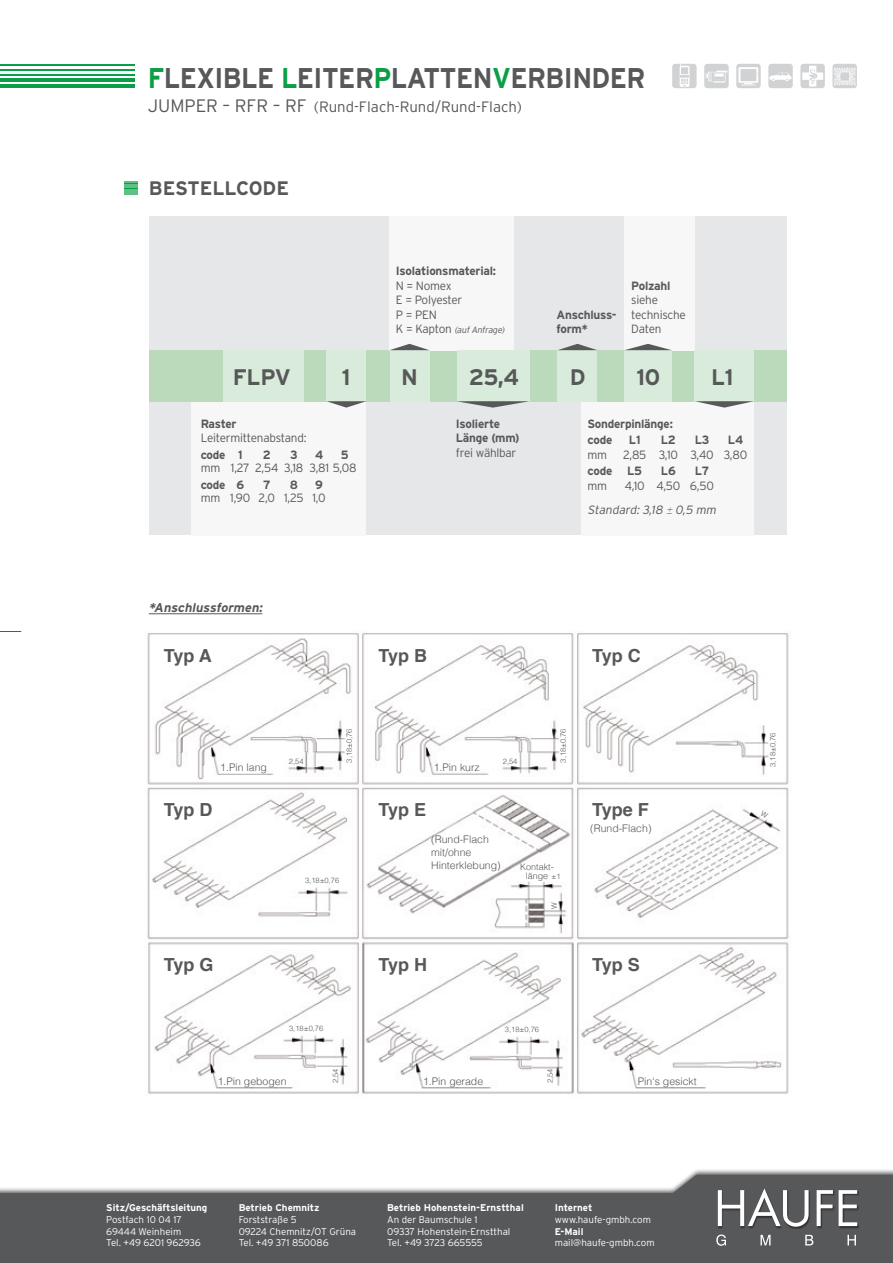
<style>
.page{position:relative;width:893px;height:1263px;background:#fff}
.page>*{position:absolute;margin:0;border:0;box-sizing:border-box;transform-origin:0 0}
.t1{font:700 28.5px "Interstate";letter-spacing:-.02em;color:#57585a;scale:.93 1}
.t2{font:700 22.5px "Interstate";letter-spacing:-.02em;color:#57585a}
.t3{font:700 19.5px "Interstate";color:#57585a}
.t4{font:700 18px "Helvetica";color:#57585a}
.t5{font:300 15px "Interstate";color:#57585a}
.t6{font:italic 700 12.75px "Interstate";color:#57585a}
.t7{font:300 12px/14.4px "Interstate";letter-spacing:-.02em;color:#57585a}
.t8{font:700 12px/14.4px "Interstate";letter-spacing:-.02em;color:#57585a}
.t9{font:italic 300 12px/24px "Interstate";color:#57585a}
.t10{font:300 10.5px/12.6px "Helvetica";color:#57585a}
.t11{font:300 9.75px/11.7px "Interstate";color:#fff}
.t12{font:700 9.75px "Interstate";color:#fff}
.t13{font:italic 300 9px "Interstate";color:#57585a}
.t14{font:300 9px/9px "Helvetica";color:#57585a;text-align:center}
.t15{font:300 7.5px "Helvetica";color:#57585a}
.s1{color:#0a9f46}
.s2{font-size:18px}
.s3{font-style:normal;font-size:12px}
.s4{font-style:normal}
.s5{font-family:"Zurich BT"}
</style>
<div class="page">
<svg style="left:0;top:631px;width:21px;height:1px"></svg>
<div style="left:0;top:1168px;width:893px;height:95px;background:#231f20;opacity:.7"></div>
<svg style="left:0;top:1175px;width:893px;height:88px;background:#707173"></svg>
<hr style="left:0;top:85px;width:134px;height:3px;background:#0a9f46">
<hr style="left:0;top:78px;width:134px;height:3px;background:#0a9f46">
<hr style="left:0;top:74px;width:134px;height:2px;background:#0a9f46">
<hr style="left:0;top:69px;width:134px;height:2px;background:#0a9f46">
<hr style="left:0;top:64px;width:134px;height:2px;background:#0a9f46">
<svg style="left:736px;top:64px;width:25px;height:24px"></svg>
<svg style="left:704px;top:64px;width:25px;height:24px"></svg>
<svg style="left:800px;top:64px;width:25px;height:24px"></svg>
<svg style="left:768px;top:64px;width:25px;height:24px"></svg>
<svg style="left:832px;top:64px;width:25px;height:24px"></svg>
<svg style="left:672px;top:64px;width:25px;height:24px"></svg>
<div style="left:149px;top:216px;width:638px;height:318px;background:#e6e7e9"></div>
<div style="left:191px;top:401px;width:175px;height:134px;background:#f7f7f8"></div>
<div style="left:582px;top:401px;width:172px;height:134px;background:#f7f7f8"></div>
<div style="left:149px;top:350px;width:638px;height:51px;background:#badabb"></div>
<div style="left:224px;top:350px;width:80px;height:51px;background:#d9ebda"></div>
<div style="left:389px;top:216px;width:125px;height:134px;background:#f7f7f8"></div>
<div style="left:624px;top:216px;width:70px;height:134px;background:#f7f7f8"></div>
<div style="left:457px;top:350px;width:73px;height:51px;background:#d9ebda"></div>
<div style="left:695px;top:350px;width:59px;height:51px;background:#d9ebda"></div>
<div style="left:557px;top:350px;width:40px;height:51px;background:#d9ebda"></div>
<div style="left:624px;top:350px;width:48px;height:51px;background:#d9ebda"></div>
<div style="left:326px;top:350px;width:40px;height:51px;background:#d9ebda"></div>
<div style="left:389px;top:350px;width:40px;height:51px;background:#d9ebda"></div>
<svg style="left:125px;top:182px;width:13px;height:13px"></svg>
<hr style="left:149px;top:613px;width:113px;height:1px;background:#57585a">
<img style="left:147px;top:633px;width:642px;height:461px">
<svg style="left:326px;top:401px;width:40px;height:7px"></svg>
<svg style="left:456px;top:401px;width:74px;height:7px"></svg>
<svg style="left:695px;top:401px;width:59px;height:7px"></svg>
<svg style="left:390px;top:344px;width:39px;height:6px"></svg>
<svg style="left:558px;top:344px;width:39px;height:6px"></svg>
<svg style="left:625px;top:344px;width:46px;height:6px"></svg>
<svg style="left:716px;top:1234px;width:140px;height:12px;background:#696a6b"></svg>
<div style="left:718px;top:1189px;width:141px;height:39px;background:#231f20;opacity:.7"></div>
<svg style="left:718px;top:1188px;width:139px;height:39px"></svg>
<svg style="left:760px;top:811px;width:8px;height:7px"></svg>
<h1 class="t1" style="left:148px;top:62px;width:537px"><span class="s1">F</span>lexible <span class="s1">L</span>eiter<span class="s1">P</span>latten<span class="s1">V</span>erbinder</h1>
<h3 class="t5" style="left:148px;top:98px;width:376px"><span class="s2">JUMPER – RFR – RF</span> (Rund-Flach-Rund/Rund-Flach)</h3>
<h3 class="t3" style="left:149px;top:177px;width:52px">BESTELL</h3>
<h3 class="t3" style="left:236px;top:177px;width:40px">CODE</h3>
<p class="t8" style="left:396px;top:264px;width:102px">I solationsmaterial:</p>
<p class="t7" style="left:396px;top:278px;width:68px">N = Nomex<br>E = Polyester<br>P = PEN</p>
<p class="t13" style="left:396px;top:325px;width:112px"><span class="s3">K = K a p t o n</span> (aufAnfrage)</p>
<p class="t8" style="left:557px;top:307px;width:62px">Anschluss&shy;form*</p>
<p class="t8" style="left:631px;top:278px;width:41px">Polzahl</p>
<p class="t7" style="left:631px;top:293px;width:56px">siehe technische<br>Daten</p>
<h2 class="t2" style="left:233px;top:364px;width:60px">FLPV</h2>
<h2 class="t2" style="left:342px;top:364px;width:10px">1</h2>
<h2 class="t2" style="left:401px;top:364px;width:14px">N</h2>
<h2 class="t2" style="left:469px;top:364px;width:52px">25,4</h2>
<h2 class="t2" style="left:570px;top:364px;width:14px">D</h2>
<h2 class="t2" style="left:636px;top:364px;width:25px">10</h2>
<h2 class="t2" style="left:711px;top:364px;width:24px">L1</h2>
<p class="t8" style="left:201px;top:416px;width:37px">Raster</p>
<p class="t7" style="left:201px;top:431px;width:107px">Leitermittenabstand:</p>
<p class="t8" style="left:201px;top:447px;width:43px">code 1</p>
<p class="t8" style="left:263px;top:447px;width:10px">2</p>
<p class="t8" style="left:290px;top:447px;width:9px">3</p>
<p class="t8" style="left:315px;top:447px;width:10px">4</p>
<p class="t8" style="left:341px;top:447px;width:9px">5</p>
<p class="t7" style="left:201px;top:461px;width:157px">mm 1,27 2,54 3,18 3,81 5,08</p>
<p class="t8" style="left:201px;top:477px;width:45px">code 6</p>
<p class="t8" style="left:263px;top:477px;width:9px">7</p>
<p class="t8" style="left:290px;top:477px;width:10px">8</p>
<p class="t8" style="left:315px;top:477px;width:9px">9</p>
<p class="t7" style="left:201px;top:491px;width:127px">mm 1,90 2,0 1,25 1,0</p>
<p class="t8" style="left:456px;top:416px;width:65px">I solierte<br>Länge (mm)</p>
<p class="t7" style="left:456px;top:445px;width:62px">frei wählbar</p>
<p class="t8" style="left:587px;top:415px;width:157px;line-height:16.5px">Sonderpinlänge:<br>code L1 L2 L3 L4</p>
<p class="t7" style="left:587px;top:447px;width:21px">mm</p>
<p class="t7" style="left:623px;top:447px;width:126px">2,85 3,10 3,40 3,80</p>
<p class="t8" style="left:587px;top:464px;width:123px">code L5 L6 L7</p>
<p class="t7" style="left:587px;top:478px;width:21px">mm</p>
<p class="t9" style="left:587px;top:473px;width:132px;text-indent:37px"><span class="s4">4,10 4,50 6,50<br></span>Standard: 3,18 <span class="s5">±</span> 0,5 mm</p>
<h3 class="t6" style="left:149px;top:600px;width:117px">*Anschlussformen:</h3>
<h3 class="t4" style="left:164px;top:641px;width:50px">Typ A</h3>
<h3 class="t4" style="left:379px;top:641px;width:50px">Typ B</h3>
<h3 class="t4" style="left:592px;top:641px;width:50px">Typ C</h3>
<p class="t10" style="left:220px;top:761px;width:48px">1.Pin lang</p>
<p class="t15" style="left:289px;top:757px;width:16px">2,54</p>
<p class="t15" style="left:345px;top:762px;width:36px;rotate:-90deg">3,18±0,76</p>
<p class="t10" style="left:434px;top:761px;width:48px">1.Pin kurz</p>
<p class="t15" style="left:503px;top:757px;width:16px">2,54</p>
<p class="t15" style="left:559px;top:762px;width:36px;rotate:-90deg">3,18±0,76</p>
<h3 class="t4" style="left:164px;top:796px;width:50px">Typ D</h3>
<h3 class="t4" style="left:379px;top:796px;width:49px">Typ E</h3>
<h3 class="t4" style="left:592px;top:796px;width:58px">Type F</h3>
<p class="t15" style="left:305px;top:875px;width:36px">3,18±0,76</p>
<p class="t10" style="left:431px;top:833px;width:71px">(Rund-Flach mit/ohne<br>Hinterklebung)</p>
<p class="t14" style="left:520px;top:862px;width:35px">Kontakt&shy;länge</p>
<p class="t15" style="left:551px;top:872px;width:11px">±1</p>
<p class="t10" style="left:590px;top:822px;width:63px">(Rund-Flach)</p>
<p class="t15" style="left:550px;top:909px;width:8px;rotate:-90deg">W</p>
<h3 class="t4" style="left:164px;top:950px;width:51px">Typ G</h3>
<h3 class="t4" style="left:379px;top:950px;width:50px">Typ H</h3>
<h3 class="t4" style="left:592px;top:950px;width:49px">Typ S</h3>
<p class="t15" style="left:289px;top:1024px;width:36px">3,18±0,76</p>
<p class="t15" style="left:505px;top:1025px;width:36px">3,18±0,76</p>
<p class="t15" style="left:331px;top:1083px;width:16px;rotate:-90deg">2,54</p>
<p class="t15" style="left:545px;top:1083px;width:16px;rotate:-90deg">2,54</p>
<p class="t10" style="left:218px;top:1074px;width:70px">1.Pin gebogen</p>
<p class="t10" style="left:423px;top:1074px;width:62px">1.Pin gerade</p>
<p class="t10" style="left:638px;top:1074px;width:60px">Pin‘s gesickt</p>
<p class="t15" style="left:768px;top:767px;width:36px;rotate:-90deg">3,18±0,76</p>
<p class="t12" style="left:106px;top:1202px;width:103px">Sitz/Geschäftsleitung</p>
<p class="t11" style="left:106px;top:1213px;width:96px">Postfach 10 04 17<br>69444 Weinheim<br>Tel. +49 6201 962936</p>
<p class="t12" style="left:239px;top:1202px;width:82px">Betrieb Chemnitz</p>
<p class="t11" style="left:239px;top:1213px;width:119px">Forststraße 5<br>09224 Chemnitz/OT Grüna<br>Tel. +49 371 850086</p>
<p class="t12" style="left:387px;top:1202px;width:138px">Betrieb Hohenstein-Ernstthal</p>
<p class="t11" style="left:387px;top:1213px;width:125px">An der Baumschule 1<br>09337 Hohenstein-Ernstthal<br>Tel. +49 3723 665555</p>
<p class="t12" style="left:555px;top:1202px;width:39px">I nternet</p>
<p class="t11" style="left:555px;top:1213px;width:98px">www.haufe-gmbh.com</p>
<p class="t12" style="left:555px;top:1225px;width:30px">E-Mail</p>
<p class="t11" style="left:555px;top:1237px;width:101px">mail@haufe-gmbh.com</p>
</div>
